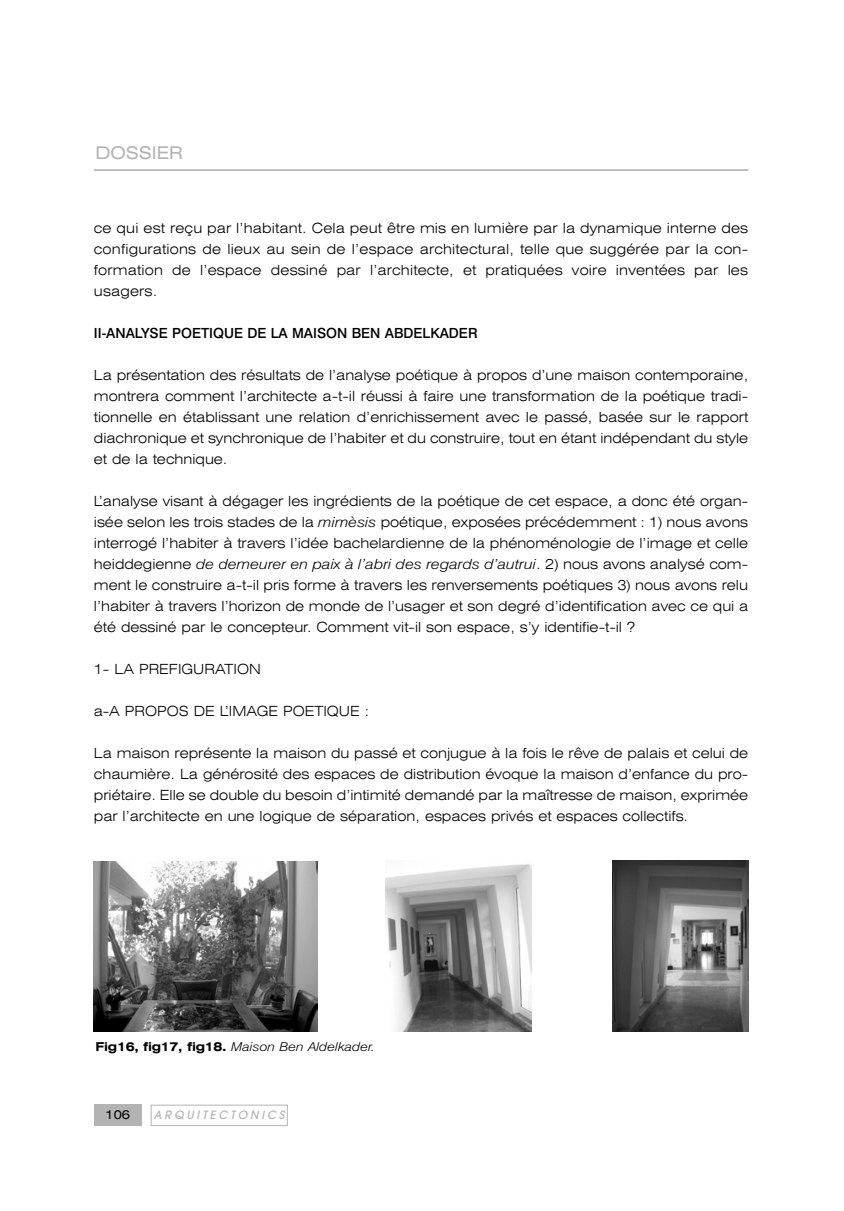
<style>
.page{position:relative;width:844px;height:1211px;background:#fff}
.page>*{position:absolute;margin:0;border:0;box-sizing:border-box;transform-origin:0 0}
.t1{font:expanded 17.5px "Swiss 721 BT";color:#b3b3b3}
.t2{font:300 expanded 14px/21px "Swiss 721 BT";color:#000;text-align:justify}
.t3{font:500 14px "Swiss 721 BT";color:#000}
.t4{font:italic 300 12.25px "Swiss 721 BT";color:#000;scale:1.17 1}
.t5{font:expanded 12.25px "Swiss 721 BT";color:#000}
.t6{font:italic 500 11.38px "Avant Garde";color:#b3b3b3}
.s1{font-style:italic;font-stretch:normal}
.s2{font-weight:700;font-style:normal;font-stretch:expanded}
</style>
<div class="page">
<img style="left:94px;top:861px;width:223px;height:170px">
<img style="left:386px;top:864px;width:145px;height:167px">
<img style="left:612px;top:861px;width:136px;height:170px">
<hr style="left:94px;top:170px;width:654px;height:1px;background:#808080">
<div style="left:151px;top:1104px;width:136px;height:22px;border:1px solid #b3b3b3"></div>
<div style="left:94px;top:1104px;width:48px;height:22px;background:#b3b3b3"></div>
<p class="t1" style="left:96px;top:146px;width:89px">DOSSIER</p>
<p class="t2" style="left:94px;top:218px;width:655px">ce qui est reçu par l’habitant. Cela peut être mis en lumière par la dynamique interne des configurations de lieux au sein de l’espace architectural, telle que suggérée par la con&shy;formation de l’espace dessiné par l’architecte, et pratiquées voire inventées par les usagers.</p>
<p class="t3" style="left:94px;top:327px;width:385px">II-ANALYSE POETIQUE DE LA MAISON BEN ABDELKADER</p>
<p class="t2" style="left:94px;top:365px;width:655px">La présentation des résultats de l’analyse poétique à propos d’une maison contemporaine, montrera comment l’architecte a-t-il réussi à faire une transformation de la poétique tradi&shy;tionnelle en établissant une relation d’enrichissement avec le passé, basée sur le rapport diachronique et synchronique de l’habiter et du construire, tout en étant indépendant du style et de la technique.</p>
<p class="t2" style="left:94px;top:491px;width:655px">L’analyse visant à dégager les ingrédients de la poétique de cet espace, a donc été organ&shy;isée selon les trois stades de la <span class="s1">mimèsis</span> poétique, exposées précédemment : 1) nous avons interrogé l’habiter à travers l’idée bachelardienne de la phénoménologie de l’image et celle heiddegienne <span class="s1">de demeurer en paix à l’abri des regards d’autrui</span>. 2) nous avons analysé com&shy;ment le construire a-t-il pris forme à travers les renversements poétiques 3) nous avons relu l’habiter à travers l’horizon de monde de l’usager et son degré d’identification avec ce qui a été dessiné par le concepteur. Comment vit-il son espace, s’y identifie-t-il ?</p>
<p class="t2" style="left:94px;top:659px;width:168px">1- LA PREFIGURATION</p>
<p class="t2" style="left:94px;top:701px;width:277px">a-A PROPOS DE L’IMAGE POETIQUE :</p>
<p class="t2" style="left:94px;top:743px;width:655px">La maison représente la maison du passé et conjugue à la fois le rêve de palais et celui de chaumière. La générosité des espaces de distribution évoque la maison d’enfance du pro&shy;priétaire. Elle se double du besoin d’intimité demandé par la maîtresse de maison, exprimée par l’architecte en une logique de séparation, espaces privés et espaces collectifs.</p>
<p class="t4" style="left:96px;top:1041px;width:240px"><span class="s2">Fig16, fig17, fig18.</span> Maison Ben Aldelkader.</p>
<p class="t5" style="left:106px;top:1109px;width:26px">106</p>
<p class="t6" style="left:154px;top:1110px;width:134px">ARQUITECTONICS</p>
</div>
